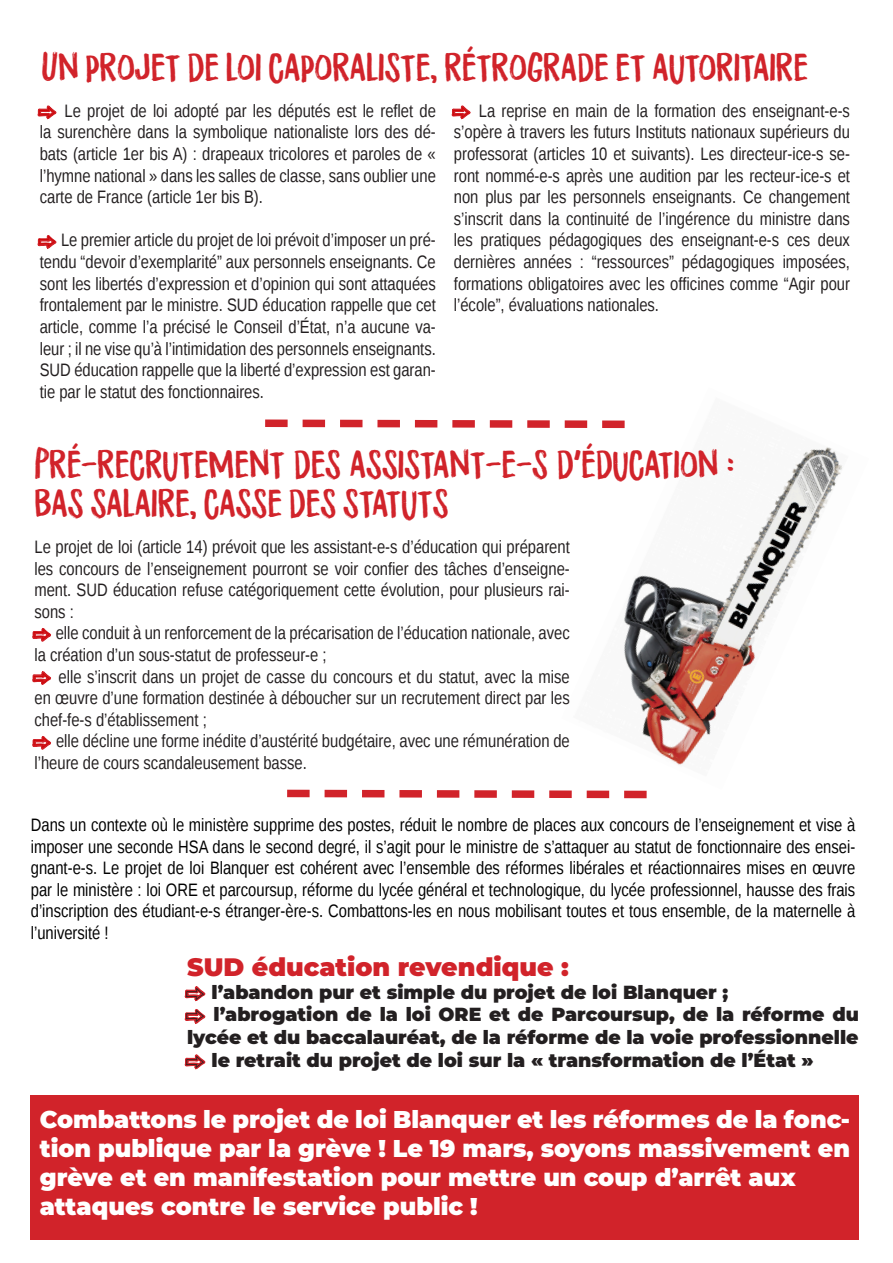
<style>
.page{position:relative;width:893px;height:1263px;background:#fff}
.page>*{position:absolute;margin:0;border:0;box-sizing:border-box;transform-origin:0 0}
.t1{font:33px/39.6px "Flicker DEMO";color:#d1232a}
.t2{font:900 25.2px "Montserrat";color:#d1232a}
.t3{font:900 24.3px/29.1px "Montserrat";color:#fff;text-align:justify}
.t4{font:900 18.9px/22.8px "Montserrat";color:#231f20}
.t5{font:18px/21.6px "Liberation Sans Narrow";color:#231f20;text-align:justify}
.t6{font:18px/21.6px "Liberation Sans Narrow";color:#000;text-align:justify}
.s1{font-family:"PW New Arrows";font-size:17.25px;color:#c00}
.s2{font-family:"PW New Arrows";font-weight:400}
</style>
<div class="page">
<img style="left:624px;top:447px;width:219px;height:318px">
<div style="left:31px;top:1095px;width:828px;height:144px;background:#d1232a"></div>
<svg style="left:37px;top:105px;width:20px;height:15px"></svg>
<svg style="left:37px;top:235px;width:20px;height:14px"></svg>
<svg style="left:451px;top:105px;width:20px;height:15px"></svg>
<svg style="left:32px;top:628px;width:19px;height:122px"></svg>
<svg style="left:265px;top:419px;width:360px;height:10px"></svg>
<svg style="left:287px;top:789px;width:360px;height:10px"></svg>
<svg style="left:184px;top:986px;width:22px;height:84px"></svg>
<p class="t1" style="left:41px;top:47px;width:768px">Un projet de loi caporaliste, rétrograde et autoritaire</p>
<p class="t5" style="left:40px;top:101px;width:398px"><span class="s1">P</span> Le projet de loi adopté par les députés est le reflet de la surenchère dans la symbolique nationaliste lors des dé&shy;bats (article 1er bis A) : drapeaux tricolores et paroles de « l’hymne national » dans les salles de classe, sans oublier une carte de France (article 1er bis B).</p>
<p class="t5" style="left:40px;top:230px;width:398px"><span class="s1">P</span> Le premier article du projet de loi prévoit d’imposer un pré&shy;tendu “devoir d’exemplarité” aux personnels enseignants. Ce sont les libertés d’expression et d’opinion qui sont attaquées frontalement par le ministre. SUD éducation rappelle que cet article, comme l’a précisé le Conseil d’État, n’a aucune va&shy;leur ; il ne vise qu’à l’intimidation des personnels enseignants.<br>SUD éducation rappelle que la liberté d’expression est garan&shy;tie par le statut des fonctionnaires.</p>
<p class="t5" style="left:454px;top:101px;width:398px"><span class="s1">P</span> La reprise en main de la formation des enseignant-e-s s’opère à travers les futurs Instituts nationaux supérieurs du professorat (articles 10 et suivants). Les directeur-ice-s se&shy;ront nommé-e-s après une audition par les recteur-ice-s et non plus par les personnels enseignants. Ce changement s’inscrit dans la continuité de l’ingérence du ministre dans les pratiques pédagogiques des enseignant-e-s ces deux dernières années : “ressources” pédagogiques imposées, formations obligatoires avec les officines comme “Agir pour l’école”, évaluations nationales.</p>
<p class="t1" style="left:34px;top:444px;width:701px">Pré-recrutement des assistant-e-s d’éducation : bas salaire, casse des statuts</p>
<p class="t5" style="left:34px;top:537px;width:537px">Le projet de loi (article 14) prévoit que les assistant-e-s d’éducation qui préparent les concours de l’enseignement pourront se voir confier des tâches d’enseigne&shy;ment. SUD éducation refuse catégoriquement cette évolution, pour plusieurs rai&shy;sons :</p>
<p class="t5" style="left:34px;top:623px;width:537px"><span class="s1">P</span> elle conduit à un renforcement de la précarisation de l’éducation nationale, avec la création d’un sous-statut de professeur-e ;</p>
<p class="t5" style="left:34px;top:666px;width:537px"><span class="s1">P</span> elle s’inscrit dans un projet de casse du concours et du statut, avec la mise en œuvre d’une formation destinée à déboucher sur un recrutement direct par les chef-fe-s d’établissement ;</p>
<p class="t5" style="left:34px;top:731px;width:537px"><span class="s1">P</span> elle décline une forme inédite d’austérité budgétaire, avec une rémunération de l’heure de cours scandaleusement basse.</p>
<p class="t6" style="left:31px;top:815px;width:826px">Dans un contexte où le ministère supprime des postes, réduit le nombre de places aux concours de l’enseignement et vise à imposer une seconde HSA dans le second degré, il s’agit pour le ministre de s’attaquer au statut de fonctionnaire des ensei&shy;gnant-e-s. Le projet de loi Blanquer est cohérent avec l’ensemble des réformes libérales et réactionnaires mises en œuvre par le ministère : loi ORE et parcoursup, réforme du lycée général et technologique, du lycée professionnel, hausse des frais d’inscription des étudiant-e-s étranger-ère-s. Combattons-les en nous mobilisant toutes et tous ensemble, de la maternelle à l’université !</p>
<p class="t2" style="left:187px;top:948px;width:383px">SUD éducation revendique :</p>
<p class="t4" style="left:187px;top:979px;width:543px"><span class="s2">P</span> l’abandon pur et simple du projet de loi Blanquer ;</p>
<p class="t4" style="left:187px;top:1002px;width:673px"><span class="s2">P</span> l’abrogation de la loi ORE et de Parcoursup, de la réforme du lycée et du baccalauréat, de la réforme de la voie professionnelle</p>
<p class="t4" style="left:187px;top:1047px;width:628px"><span class="s2">P</span> le retrait du projet de loi sur la « transformation de l’État »</p>
<p class="t3" style="left:40px;top:1103px;width:812px">Combattons le projet de loi Blanquer et les réformes de la fonc&shy;tion publique par la grève ! Le 19 mars, soyons massivement en grève et en manifestation pour mettre un coup d’arrêt aux</p>
<p class="t3" style="left:40px;top:1190px;width:439px">attaques contre le service public !</p>
</div>
